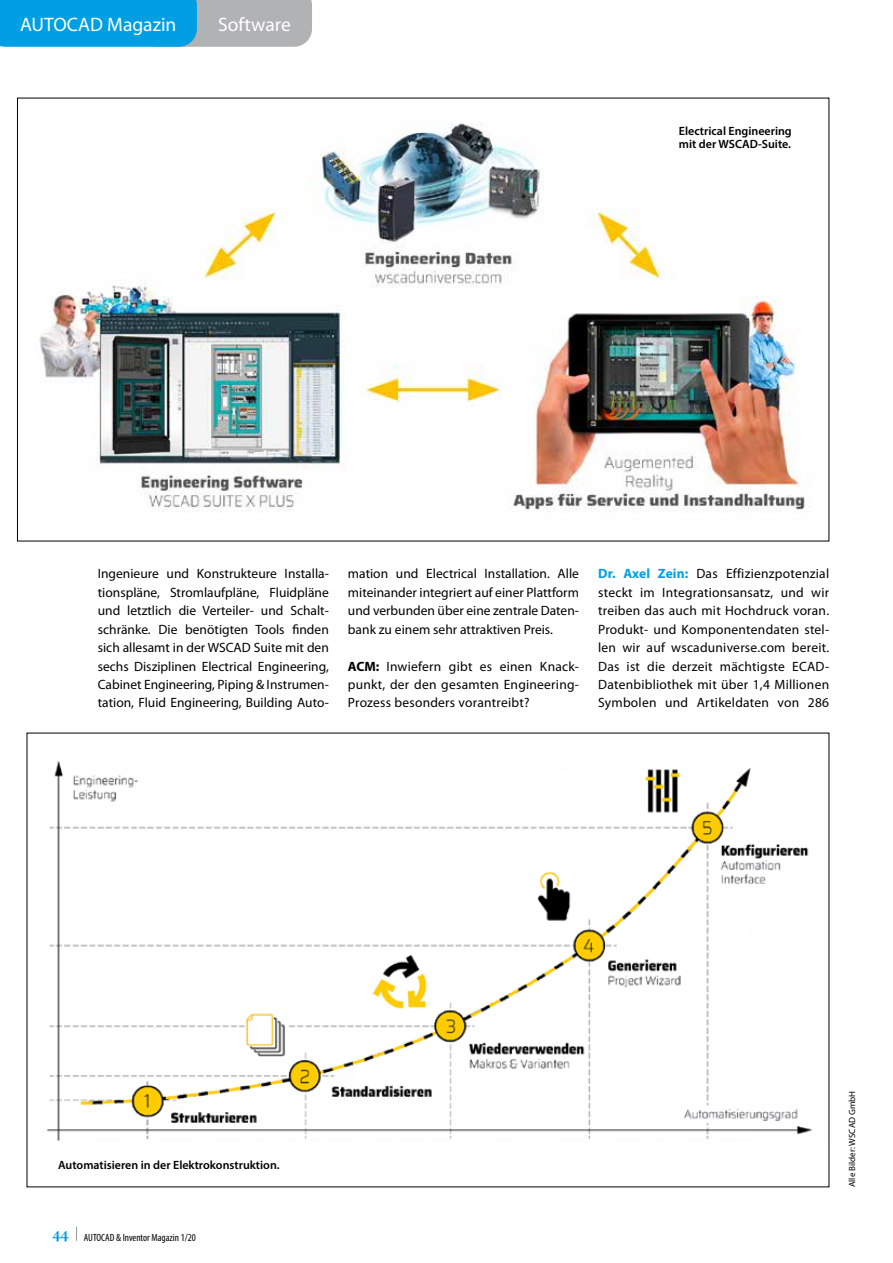
<style>
.page{position:relative;width:893px;height:1263px;background:#fff}
.page>*{position:absolute;margin:0;border:0;box-sizing:border-box;transform-origin:0 0}
.t1{font:19.5px "Myriad Pro";color:#fff}
.t2{font:13.5px/18.5px "Myriad Pro";letter-spacing:.005em;color:#000;text-align:justify}
.t3{font:600 12px/13.5px "Myriad Pro";color:#000}
.t4{font:condensed 10.5px "Myriad Pro";color:#000}
.t5{font:9px "Myriad Pro";color:#000}
.s1{font-weight:700}
.s2{font-weight:700;color:#009ee3}
.s3{font-family:"Arno Pro";font-weight:600;font-stretch:normal;font-size:16.5px;color:#009ee3}
</style>
<div class="page">
<svg style="left:0;top:0;width:312px;height:47px;background:#42a6d1"></svg>
<img style="left:39px;top:123px;width:766px;height:389px">
<img style="left:46px;top:761px;width:767px;height:381px">
<svg style="left:76px;top:1227px;width:1px;height:14px"></svg>
<h1 class="t1" style="left:20px;top:12px;width:158px">AUTOCAD Magazin</h1>
<h1 class="t1" style="left:218px;top:12px;width:74px">Software</h1>
<p class="t3" style="left:679px;top:123px;width:114px">Electrical Engineering mit der WSCAD-Suite.</p>
<p class="t2" style="left:98px;top:564px;width:233px">Ingenieure und Konstrukteure Installa&shy;tionspläne, Stromlaufpläne, Fluidpläne und letztlich die Verteiler- und Schalt&shy;schränke. Die benötigten Tools finden sich allesamt in der WSCAD Suite mit den sechs Disziplinen Electrical Engineering, Cabinet Engineering, Piping &amp; Instrumen&shy;tation, Fluid Engineering, Building Auto-</p>
<p class="t2" style="left:348px;top:564px;width:233px">mation und Electrical Installation. Alle miteinander integriert auf einer Plattform und verbunden über eine zentrale Daten&shy;bank zu einem sehr attraktiven Preis.</p>
<p class="t2" style="left:348px;top:656px;width:233px"><span class="s1">ACM:</span> Inwiefern gibt es einen Knack&shy;punkt, der den gesamten Engineering-Prozess besonders vorantreibt?</p>
<p class="t2" style="left:598px;top:564px;width:233px"><span class="s2">Dr. Axel Zein:</span> Das Effizienzpotenzial steckt im Integrationsansatz, und wir treiben das auch mit Hochdruck voran.<br>Produkt- und Komponentendaten stel&shy;len wir auf wscaduniverse.com bereit.<br>Das ist die derzeit mächtigste ECAD-Datenbibliothek mit über 1,4 Millionen Symbolen und Artikeldaten von 286</p>
<p class="t3" style="left:58px;top:1158px;width:223px">Automatisieren in der Elektrokonstruktion.</p>
<p class="t4" style="left:52px;top:1231px;width:145px"><span class="s3">44</span> AUTOCAD &amp; Inventor Magazin 1/20</p>
<p class="t5" style="left:846px;top:1187px;width:98px;rotate:-90deg">Alle Bilder: WSCAD GmbH</p>
</div>
